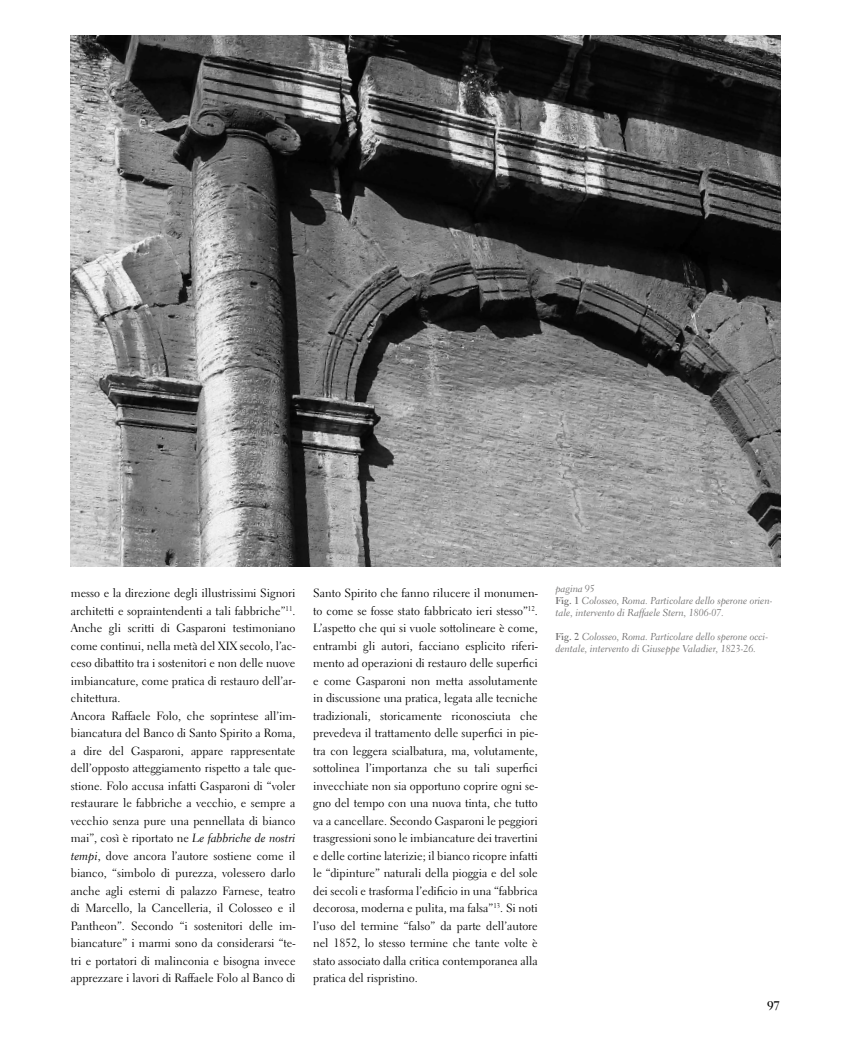
<style>
.page{position:relative;width:851px;height:1063px;background:#fff}
.page>*{position:absolute;margin:0;border:0;box-sizing:border-box;transform-origin:0 0}
.t1{font:700 12.5px "Electra LT Std";color:#000}
.t2{font:11.88px/17.5px "Electra LT Std";color:#000}
.t3{font:10px/12px "Electra LT Std Cursive";color:#706f6f}
.s1{font-family:"Electra LT Std Cursive"}
.s2{font-family:"Electra LT Std";font-weight:700}
</style>
<div class="page">
<img style="left:71px;top:35px;width:709px;height:532px">
<p class="t2" style="left:71px;top:584px;width:226px">messo e la direzione degli illustrissimi Signori architetti e sopraintendenti a tali fabbriche”<sup>11</sup>.<br>Anche gli scritti di Gasparoni testimoniano come continui, nella metà del XIX secolo, l’ac&shy;ceso dibattito tra i sostenitori e non delle nuove imbiancature, come pratica di restauro dell’ar&shy;chitettura.<br>Ancora Raffaele Folo, che soprintese all’im&shy;biancatura del Banco di Santo Spirito a Roma, a dire del Gasparoni, appare rappresentate dell’opposto atteggiamento rispetto a tale que&shy;stione. Folo accusa infatti Gasparoni di “voler restaurare le fabbriche a vecchio, e sempre a vecchio senza pure una pennellata di bianco mai”, così è riportato ne <span class="s1">Le fabbriche de nostri tempi</span>, dove ancora l’autore sostiene come il bianco, “simbolo di purezza, volessero darlo anche agli esterni di palazzo Farnese, teatro di Marcello, la Cancelleria, il Colosseo e il Pantheon”. Secondo “i sostenitori delle im&shy;biancature” i marmi sono da considerarsi “te&shy;tri e portatori di malinconia e bisogna invece apprezzare i lavori di Raffaele Folo al Banco di</p>
<p class="t2" style="left:313px;top:584px;width:226px;text-align:justify">Santo Spirito che fanno rilucere il monumen&shy;to come se fosse stato fabbricato ieri stesso”<sup>12</sup>.<br>L’aspetto che qui si vuole sottolineare è come, entrambi gli autori, facciano esplicito riferi&shy;mento ad operazioni di restauro delle superfici e come Gasparoni non metta assolutamente in discussione una pratica, legata alle tecniche tradizionali, storicamente riconosciuta che prevedeva il trattamento delle superfici in pie&shy;tra con leggera scialbatura, ma, volutamente, sottolinea l’importanza che su tali superfici invecchiate non sia opportuno coprire ogni se&shy;gno del tempo con una nuova tinta, che tutto va a cancellare. Secondo Gasparoni le peggiori trasgressioni sono le imbiancature dei travertini e delle cortine laterizie; il bianco ricopre infatti le “dipinture” naturali della pioggia e del sole dei secoli e trasforma l’edificio in una “fabbrica decorosa, moderna e pulita, ma falsa”<sup>13</sup>. Si noti l’uso del termine “falso” da parte dell’autore nel 1852, lo stesso termine che tante volte è stato associato dalla critica contemporanea alla pratica del rispristino.</p>
<p class="t3" style="left:555px;top:583px;width:218px">pagina 95<br><span class="s2">Fig. 1</span> Colosseo, Roma. Particolare dello sperone orien&shy;tale, intervento di Raffaele Stern, 1806-07.</p>
<p class="t3" style="left:555px;top:631px;width:214px"><span class="s2">Fig. 2</span> Colosseo, Roma. Particolare dello sperone occi&shy;dentale, intervento di Giuseppe Valadier, 1823-26.</p>
<p class="t1" style="left:767px;top:998px;width:14px">97</p>
</div>
